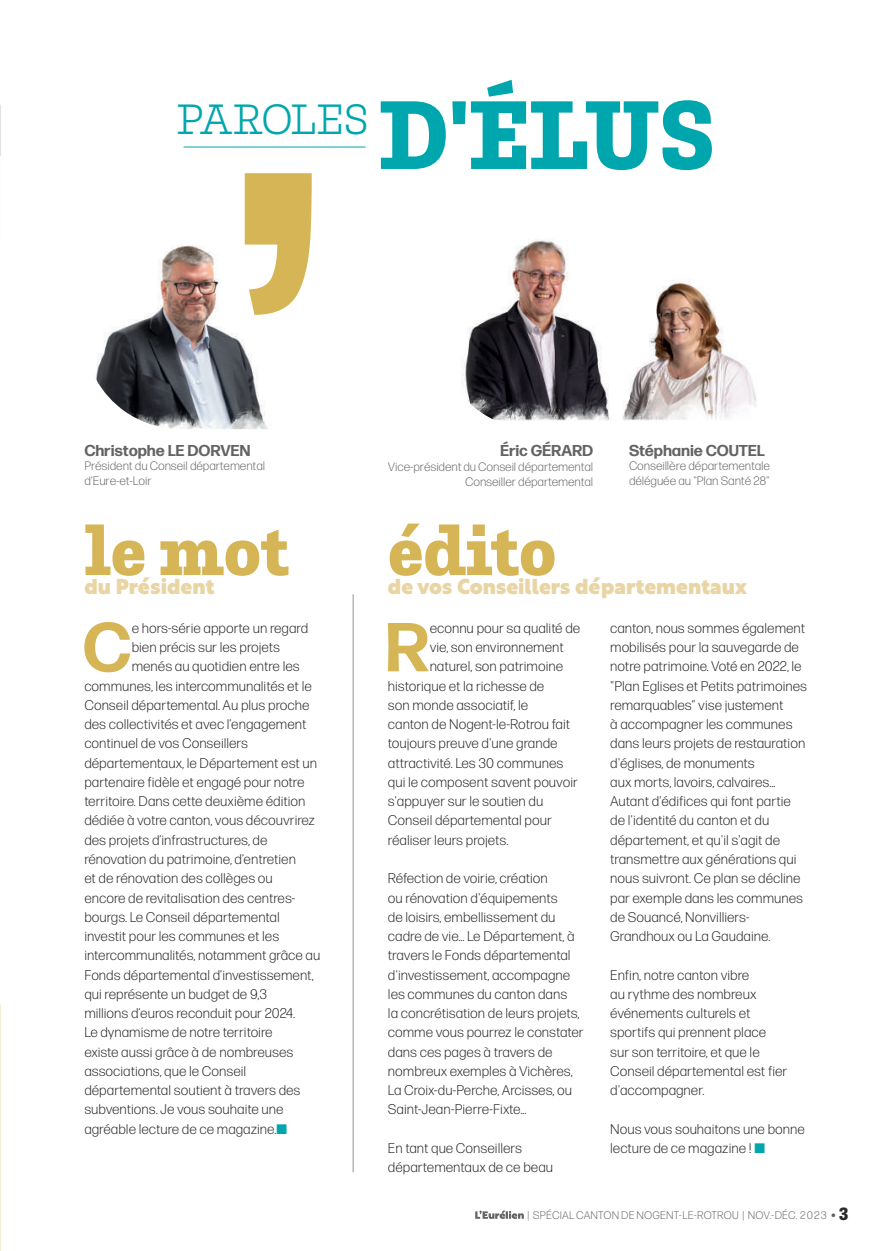
<style>
.page{position:relative;width:893px;height:1251px;background:#fff}
.page>*{position:absolute;margin:0;border:0;box-sizing:border-box;transform-origin:0 0}
.t1{font:800 86.62px "Belarius Poster";color:#00a6ad}
.t2{font:700 68.95px "Forma DJR Micro";color:#d5b555}
.t3{font:800 64.75px "Belarius Poster";color:#d5b555}
.t4{font:300 expanded 37.8px "Belarius Poster";letter-spacing:-.02em;color:#00a6ad}
.t5{font:900 21px "Rustica";color:#e9d5a4}
.t6{font:700 15.75px "Forma DJR Micro";letter-spacing:-.01em;color:#636366}
.t7{font:300 14px/19.2px "Forma DJR Micro";color:#231f20}
.t8{font:300 12.25px/14.7px "Forma DJR Micro";letter-spacing:-.01em;color:#636366}
.t9{font:300 11.03px "Forma DJR Micro";letter-spacing:.015em;color:#636366}
.s1{color:#00a6ad}
.s2{font-family:"DIN Light";font-weight:400}
.s3{font-family:"Belarius Poster";font-weight:800;font-size:15.75px;color:#2b292a}
</style>
<div class="page">
<svg style="left:475px;top:1210px;width:49px;height:8px"></svg>
<hr style="left:353px;top:594px;width:1px;height:577px;background:#939598">
<svg style="left:0;top:105px;width:1px;height:51px"></svg>
<img style="left:96px;top:238px;width:172px;height:191px">
<svg style="left:245px;top:173px;width:67px;height:142px"></svg>
<img style="left:461px;top:240px;width:296px;height:181px">
<hr style="left:184px;top:147px;width:182px;height:1px;background:#00a6ad">
<h3 class="t4" style="left:177px;top:96px;width:194px">PAROLES</h3>
<h1 class="t1" style="left:380px;top:72px;width:337px">D'ÉLUS</h1>
<p class="t6" style="left:84px;top:440px;width:168px">Christophe LE DORVEN</p>
<p class="t8" style="left:84px;top:458px;width:182px">Président du Conseil départemental d'Eure-et-Loir</p>
<h3 class="t3" style="left:84px;top:502px;width:207px">le mot</h3>
<h3 class="t5" style="left:84px;top:568px;width:132px">du Président</h3>
<h2 class="t2" style="left:82px;top:602px;width:51px">C</h2>
<p class="t7" style="left:132px;top:618px;width:178px">e hors-série apporte un regard</p>
<p class="t7" style="left:132px;top:637px;width:150px">bien précis sur les projets</p>
<p class="t7" style="left:132px;top:656px;width:170px">menés au quotidien entre les</p>
<p class="t7" style="left:84px;top:675px;width:229px">communes, les intercommunalités et le</p>
<p class="t7" style="left:84px;top:695px;width:227px">Conseil départemental. Au plus proche</p>
<p class="t7" style="left:84px;top:714px;width:224px">des collectivités et avec l’engagement</p>
<p class="t7" style="left:84px;top:733px;width:165px">continuel de vos Conseillers</p>
<p class="t7" style="left:84px;top:752px;width:234px">départementaux, le Département est un</p>
<p class="t7" style="left:84px;top:772px;width:222px">partenaire fidèle et engagé pour notre</p>
<p class="t7" style="left:84px;top:791px;width:223px">territoire. Dans cette deuxième édition</p>
<p class="t7" style="left:84px;top:810px;width:232px">dédiée à votre canton, vous découvrirez</p>
<p class="t7" style="left:84px;top:829px;width:185px">des projets d’infrastructures, de</p>
<p class="t7" style="left:84px;top:849px;width:213px">rénovation du patrimoine, d’entretien</p>
<p class="t7" style="left:84px;top:868px;width:190px">et de rénovation des collèges ou</p>
<p class="t7" style="left:84px;top:887px;width:213px">encore de revitalisation des centres-</p>
<p class="t7" style="left:84px;top:906px;width:197px">bourgs. Le Conseil départemental</p>
<p class="t7" style="left:84px;top:926px;width:196px">investit pour les communes et les</p>
<p class="t7" style="left:84px;top:945px;width:237px">intercommunalités, notamment grâce au</p>
<p class="t7" style="left:84px;top:964px;width:231px">Fonds départemental d’investissement,</p>
<p class="t7" style="left:84px;top:983px;width:184px">qui représente un budget de 9,3</p>
<p class="t7" style="left:84px;top:1003px;width:212px">millions d’euros reconduit pour 2024.</p>
<p class="t7" style="left:84px;top:1022px;width:190px">Le dynamisme de notre territoire</p>
<p class="t7" style="left:84px;top:1041px;width:211px">existe aussi grâce à de nombreuses</p>
<p class="t7" style="left:84px;top:1060px;width:163px">associations, que le Conseil</p>
<p class="t7" style="left:84px;top:1080px;width:218px">départemental soutient à travers des</p>
<p class="t7" style="left:84px;top:1099px;width:201px">subventions. Je vous souhaite une</p>
<p class="t7" style="left:84px;top:1118px;width:204px">agréable lecture de ce magazine.<span class="s1">■</span></p>
<p class="t6" style="left:500px;top:440px;width:95px">Éric GÉRARD</p>
<p class="t8" style="left:388px;top:459px;width:207px;text-align:right">Vice-président du Conseil départemental<br>Conseiller départemental</p>
<p class="t6" style="left:629px;top:440px;width:137px">Stéphanie COUTEL</p>
<p class="t8" style="left:629px;top:458px;width:142px">Conseillère départementale déléguée au "Plan Santé 28"</p>
<h3 class="t3" style="left:388px;top:502px;width:170px">édito</h3>
<h3 class="t5" style="left:388px;top:568px;width:360px">de vos Conseillers départementaux</h3>
<h2 class="t2" style="left:384px;top:602px;width:47px">R</h2>
<p class="t7" style="left:430px;top:618px;width:152px">econnu pour sa qualité de</p>
<p class="t7" style="left:610px;top:618px;width:198px">canton, nous sommes également mobilisés pour la sauvegarde de notre patrimoine. Voté en 2022, le "Plan Eglises et Petits patrimoines remarquables" vise justement<br>à accompagner les communes dans leurs projets de restauration d'églises, de monuments<br>aux morts, lavoirs, calvaires...<br>Autant d'édifices qui font partie de l'identité du canton et du département, et qu'il s'agit de transmettre aux générations qui nous suivront. Ce plan se décline par exemple dans les communes de Souancé, Nonvilliers-<br>Grandhoux ou La Gaudaine.</p>
<p class="t7" style="left:610px;top:964px;width:179px">Enfin, notre canton vibre<br>au rythme des nombreux événements culturels et sportifs qui prennent place sur son territoire, et que le<br>Conseil départemental est fier d'accompagner.</p>
<p class="t7" style="left:610px;top:1118px;width:196px">Nous vous souhaitons une bonne lecture de ce magazine ! <span class="s1">■</span></p>
<p class="t7" style="left:430px;top:637px;width:136px">vie, son environnement</p>
<p class="t7" style="left:430px;top:656px;width:135px">naturel, son patrimoine</p>
<p class="t7" style="left:388px;top:675px;width:158px">historique et la richesse de</p>
<p class="t7" style="left:388px;top:695px;width:142px">son monde associatif, le</p>
<p class="t7" style="left:388px;top:714px;width:184px">canton de Nogent-le-Rotrou fait</p>
<p class="t7" style="left:388px;top:733px;width:171px">toujours preuve d'une grande</p>
<p class="t7" style="left:388px;top:752px;width:177px">attractivité. Les 30 communes</p>
<p class="t7" style="left:388px;top:772px;width:191px">qui le composent savent pouvoir</p>
<p class="t7" style="left:388px;top:791px;width:157px">s'appuyer sur le soutien du</p>
<p class="t7" style="left:388px;top:810px;width:165px">Conseil départemental pour</p>
<p class="t7" style="left:388px;top:829px;width:122px">réaliser leurs projets.</p>
<p class="t7" style="left:388px;top:868px;width:197px">Réfection de voirie, création<br>ou rénovation d'équipements<br>de loisirs, embellissement du cadre de vie... Le Département, à travers le Fonds départemental d'investissement, accompagne les communes du canton dans<br>la concrétisation de leurs projets, comme vous pourrez le constater dans ces pages à travers de nombreux exemples à Vichères,<br>La Croix-du-Perche, Arcisses, ou<br>Saint-Jean-Pierre-Fixte...</p>
<p class="t7" style="left:388px;top:1137px;width:167px">En tant que Conseillers départementaux de ce beau</p>
<p class="t9" style="left:528px;top:1207px;width:322px">| SPÉCIAL CANTON DE NOGENT-LE-ROTROU | NOV.-DÉC. 2023 <span class="s2">•</span> <span class="s3">3</span></p>
</div>
